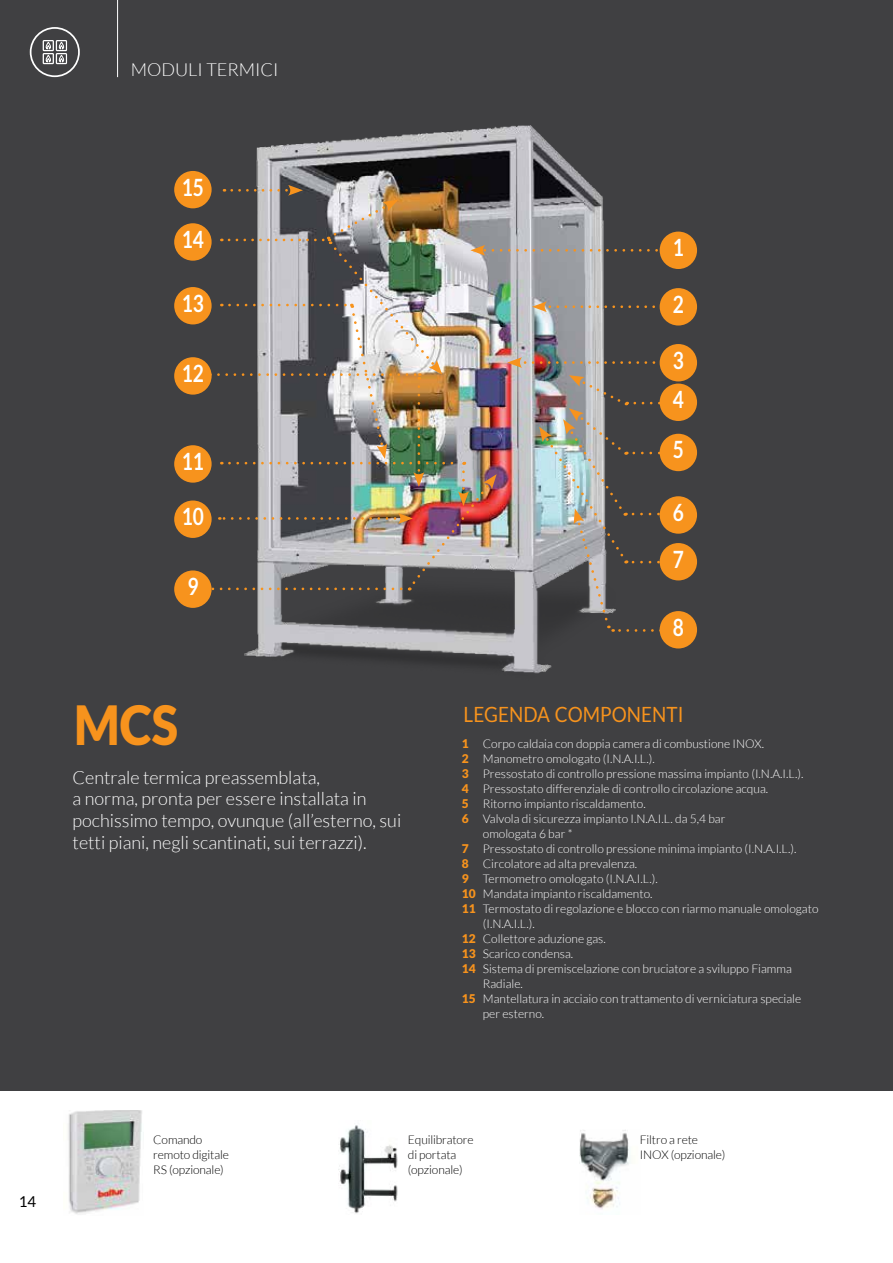
<style>
.page{position:relative;width:893px;height:1263px;background:#fff}
.page>*{position:absolute;margin:0;border:0;box-sizing:border-box;transform-origin:0 0}
.t1{font:900 54px "Lato";color:#f7931d;scale:.9 1}
.t2{font:700 23.85px/39.6px "Lato";color:#fff;scale:.8 1}
.t3{font:21px "Lato";color:#f7931d;scale:.9 1}
.t4{font:300 18px/21.6px "Lato";color:#fff}
.t5{font:15px "Lato";color:#000}
.t6{font:300 12px "Lato";color:#fff}
.t7{font:300 12px/15px "Lato";letter-spacing:-.01em;color:#000}
.s1{font-weight:900;color:#f7931d}
</style>
<div class="page">
<div style="left:0;top:0;width:893px;height:1091px;background:#404042"></div>
<hr style="left:117px;top:0;width:1px;height:77px;background:#fff">
<img style="left:244px;top:125px;width:347px;height:549px">
<img style="left:200px;top:185px;width:492px;height:447px">
<img style="left:68px;top:1111px;width:74px;height:103px">
<img style="left:338px;top:1125px;width:60px;height:89px">
<img style="left:579px;top:1130px;width:50px;height:79px">
<div style="left:660px;top:232px;width:37px;height:37px;background:#f7931d;border-radius:50%"></div>
<div style="left:660px;top:288px;width:37px;height:37px;background:#f7931d;border-radius:50%"></div>
<div style="left:660px;top:344px;width:37px;height:37px;background:#f7931d;border-radius:50%"></div>
<div style="left:660px;top:384px;width:37px;height:37px;background:#f7931d;border-radius:50%"></div>
<div style="left:660px;top:434px;width:37px;height:37px;background:#f7931d;border-radius:50%"></div>
<div style="left:660px;top:496px;width:37px;height:38px;background:#f7931d;border-radius:50%"></div>
<div style="left:660px;top:543px;width:37px;height:37px;background:#f7931d;border-radius:50%"></div>
<div style="left:660px;top:611px;width:37px;height:37px;background:#f7931d;border-radius:50%"></div>
<div style="left:174px;top:570px;width:38px;height:38px;background:#f7931d;border-radius:50%"></div>
<div style="left:174px;top:500px;width:38px;height:38px;background:#f7931d;border-radius:50%"></div>
<div style="left:174px;top:445px;width:38px;height:38px;background:#f7931d;border-radius:50%"></div>
<div style="left:174px;top:357px;width:38px;height:38px;background:#f7931d;border-radius:50%"></div>
<div style="left:174px;top:287px;width:38px;height:37px;background:#f7931d;border-radius:50%"></div>
<div style="left:174px;top:223px;width:38px;height:38px;background:#f7931d;border-radius:50%"></div>
<div style="left:174px;top:171px;width:38px;height:37px;background:#f7931d;border-radius:50%"></div>
<svg style="left:30px;top:27px;width:50px;height:50px"></svg>
<h3 class="t4" style="left:131px;top:59px;width:149px">MODULI TERMICI</h3>
<h2 class="t2" style="left:182px;top:167px;width:29px">15</h2>
<h2 class="t2" style="left:182px;top:219px;width:29px">14</h2>
<h2 class="t2" style="left:182px;top:283px;width:29px">13</h2>
<h2 class="t2" style="left:182px;top:353px;width:29px">12</h2>
<h2 class="t2" style="left:182px;top:441px;width:29px">11</h2>
<h2 class="t2" style="left:182px;top:496px;width:29px">10</h2>
<h2 class="t2" style="left:187px;top:566px;width:15px">9</h2>
<h2 class="t2" style="left:673px;top:227px;width:15px">1</h2>
<h2 class="t2" style="left:673px;top:284px;width:15px">2</h2>
<h2 class="t2" style="left:673px;top:340px;width:15px">3<br>4</h2>
<h2 class="t2" style="left:673px;top:430px;width:15px">5</h2>
<h2 class="t2" style="left:673px;top:488px;width:15px;line-height:46.8px">6<br>7</h2>
<h2 class="t2" style="left:673px;top:607px;width:15px">8</h2>
<h1 class="t1" style="left:74px;top:694px;width:117px">MCS</h1>
<h3 class="t3" style="left:464px;top:702px;width:246px">LEGENDA COMPONENTI</h3>
<p class="t6" style="left:462px;top:737px;width:304px"><span class="s1">1</span> Corpo caldaia con doppia camera di combustione INOX.</p>
<p class="t6" style="left:462px;top:752px;width:194px"><span class="s1">2</span> Manometro omologato (I.N.A.I.L.).</p>
<p class="t6" style="left:462px;top:767px;width:343px"><span class="s1">3</span> Pressostato di controllo pressione massima impianto (I.N.A.I.L.).</p>
<p class="t6" style="left:462px;top:782px;width:308px"><span class="s1">4</span> Pressostato differenziale di controllo circolazione acqua.</p>
<p class="t6" style="left:462px;top:797px;width:185px"><span class="s1">5</span> Ritorno impianto riscaldamento.</p>
<p class="t6" style="left:462px;top:812px;width:265px"><span class="s1">6</span> Valvola di sicurezza impianto I.N.A.I.L. da 5,4 bar</p>
<p class="t6" style="left:483px;top:827px;width:91px">omologata 6 bar *</p>
<p class="t6" style="left:462px;top:842px;width:336px"><span class="s1">7</span> Pressostato di controllo pressione minima impianto (I.N.A.I.L.).</p>
<p class="t6" style="left:462px;top:857px;width:177px"><span class="s1">8</span> Circolatore ad alta prevalenza.</p>
<p class="t6" style="left:462px;top:872px;width:197px"><span class="s1">9</span> Termometro omologato (I.N.A.I.L.).</p>
<p class="t6" style="left:462px;top:887px;width:192px"><span class="s1">10</span> Mandata impianto riscaldamento.</p>
<p class="t6" style="left:462px;top:902px;width:358px"><span class="s1">11</span> Termostato di regolazione e blocco con riarmo manuale omologato</p>
<p class="t6" style="left:483px;top:917px;width:53px">(I.N.A.I.L.).</p>
<p class="t6" style="left:462px;top:932px;width:145px"><span class="s1">12</span> Collettore aduzione gas.</p>
<p class="t6" style="left:462px;top:947px;width:113px"><span class="s1">13</span> Scarico condensa.</p>
<p class="t6" style="left:462px;top:962px;width:332px"><span class="s1">14</span> Sistema di premiscelazione con bruciatore a sviluppo Fiamma</p>
<p class="t6" style="left:483px;top:977px;width:41px">Radiale.</p>
<p class="t6" style="left:462px;top:992px;width:341px"><span class="s1">15</span> Mantellatura in acciaio con trattamento di verniciatura speciale</p>
<p class="t6" style="left:483px;top:1007px;width:63px">per esterno.</p>
<h3 class="t4" style="left:73px;top:766px;width:330px">Centrale termica preassemblata,<br>a norma, pronta per essere installata in pochissimo tempo, ovunque (all’esterno, sui tetti piani, negli scantinati, sui terrazzi).</h3>
<p class="t5" style="left:19px;top:1193px;width:19px">14</p>
<p class="t7" style="left:153px;top:1132px;width:77px">Comando remoto digitale<br>RS (opzionale)</p>
<p class="t7" style="left:408px;top:1132px;width:67px">Equilibratore di portata (opzionale)</p>
<p class="t7" style="left:640px;top:1132px;width:87px">Filtro a rete<br>INOX (opzionale)</p>
</div>
